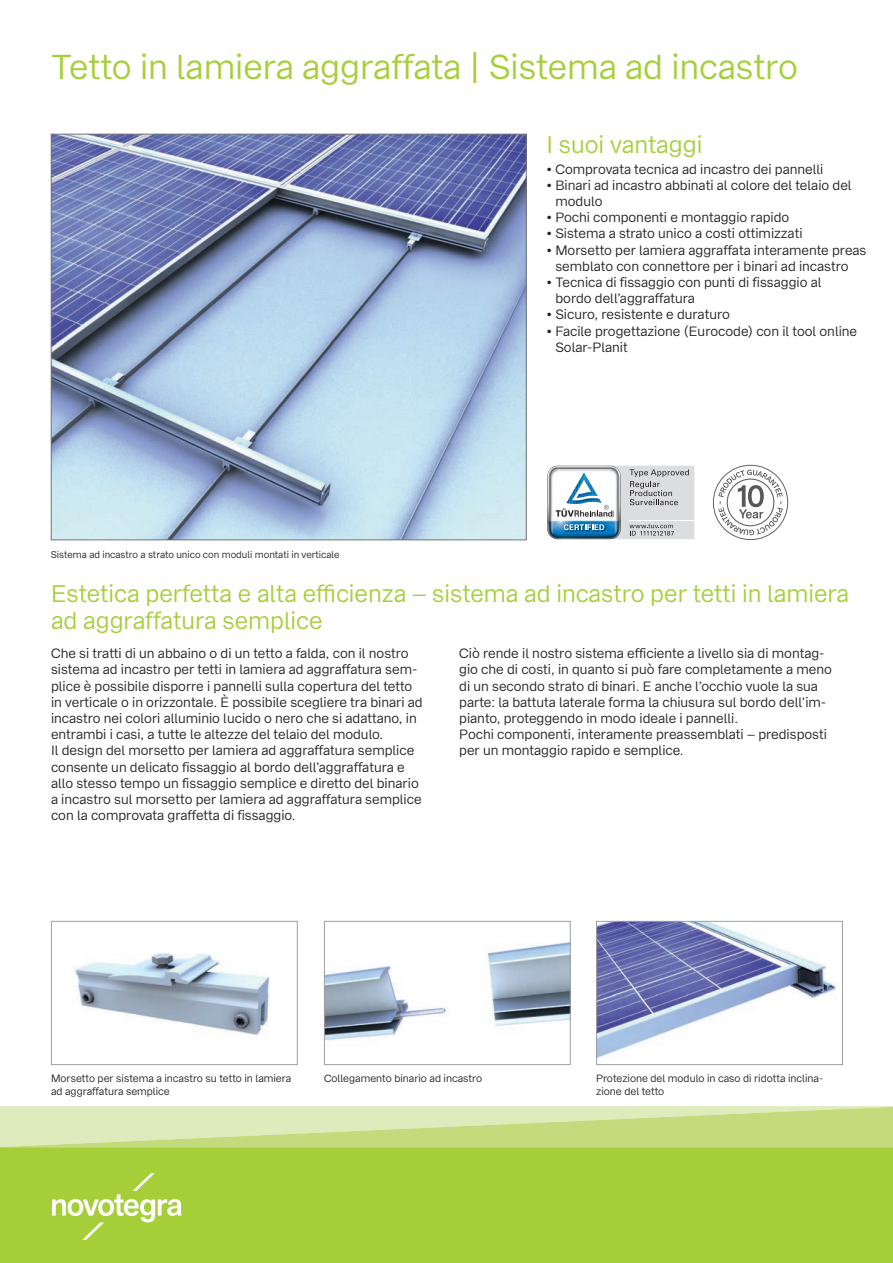
<style>
.page{position:relative;width:893px;height:1263px;background:#fff}
.page>*{position:absolute;margin:0;border:0;box-sizing:border-box;transform-origin:0 0}
.t1{font:34.5px "Bay Wa Sans";color:#a6ce39}
.t2{font:24px/27px "Bay Wa Sans";color:#a6ce39}
.t3{font:13.5px/16.2px "Bay Wa Sans";color:#231f20}
.t4{font:10.5px/12.6px "Bay Wa Sans";color:#231f20}
.t5{font:9.75px "Bay Wa Sans";color:#231f20}
</style>
<div class="page">
<div style="left:0;top:1148px;width:893px;height:115px;background:#a6ce39"></div>
<svg style="left:52px;top:1173px;width:129px;height:67px"></svg>
<svg style="left:0;top:1106px;width:893px;height:41px;background:#d0e39d"></svg>
<img style="left:53px;top:136px;width:471px;height:402px">
<svg style="left:547px;top:465px;width:148px;height:75px"></svg>
<svg style="left:713px;top:465px;width:75px;height:75px"></svg>
<img style="left:73px;top:953px;width:197px;height:82px">
<div style="left:51px;top:921px;width:247px;height:144px;border:1px solid #9d9fa2"></div>
<img style="left:326px;top:942px;width:243px;height:99px">
<div style="left:324px;top:921px;width:247px;height:144px;border:1px solid #9d9fa2"></div>
<img style="left:598px;top:923px;width:239px;height:135px">
<div style="left:596px;top:921px;width:247px;height:144px;border:1px solid #9d9fa2"></div>
<h1 class="t1" style="left:51px;top:46px;width:749px">Tetto in lamiera aggraffata | Sistema ad incastro</h1>
<h2 class="t2" style="left:546px;top:131px;width:157px">I suoi vantaggi</h2>
<p class="t3" style="left:546px;top:161px;width:278px">• Comprovata tecnica ad incastro dei pannelli</p>
<p class="t3" style="left:555px;top:177px;width:298px;text-indent:-9px">• Binari ad incastro abbinati al colore del telaio del modulo</p>
<p class="t3" style="left:546px;top:209px;width:244px">• Pochi componenti e montaggio rapido</p>
<p class="t3" style="left:546px;top:226px;width:258px">• Sistema a strato unico a costi ottimizzati</p>
<p class="t3" style="left:555px;top:242px;width:313px;text-indent:-9px">• Morsetto per lamiera aggraffata interamente preas semblato con connettore per i binari ad incastro</p>
<p class="t3" style="left:555px;top:274px;width:268px;text-indent:-9px">• Tecnica di fissaggio con punti di fissaggio al bordo dell’aggraffatura</p>
<p class="t3" style="left:546px;top:307px;width:185px">• Sicuro, resistente e duraturo</p>
<p class="t3" style="left:555px;top:323px;width:303px;text-indent:-9px">• Facile progettazione (Eurocode) con il tool online<br>Solar-Planit</p>
<p class="t5" style="left:51px;top:548px;width:290px">Sistema ad incastro a strato unico con moduli montati in verticale</p>
<h2 class="t2" style="left:51px;top:580px;width:800px">Estetica perfetta e alta e cienza – sistema ad incastro per tetti in lamiera ad aggraffatura semplice</h2>
<p class="t3" style="left:51px;top:645px;width:373px">Che si tratti di un abbaino o di un tetto a falda, con il nostro sistema ad incastro per tetti in lamiera ad aggraffatura sem&shy;plice è possibile disporre i pannelli sulla copertura del tetto in verticale o in orizzontale. È possibile scegliere tra binari ad incastro nei colori alluminio lucido o nero che si adattano, in entrambi i casi, a tutte le altezze del telaio del modulo.<br>Il design del morsetto per lamiera ad aggraffatura semplice consente un delicato fissaggio al bordo dell’aggraffatura e allo stesso tempo un fissaggio semplice e diretto del binario a incastro sul morsetto per lamiera ad aggraffatura semplice con la comprovata graffetta di fissaggio.</p>
<p class="t3" style="left:459px;top:645px;width:374px">Ciò rende il nostro sistema efficiente a livello sia di montag&shy;gio che di costi, in quanto si può fare completamente a meno di un secondo strato di binari. E anche l’occhio vuole la sua parte: la battuta laterale forma la chiusura sul bordo dell’im&shy;pianto, proteggendo in modo ideale i pannelli.<br>Pochi componenti, interamente preassemblati – predisposti per un montaggio rapido e semplice.</p>
<p class="t4" style="left:51px;top:1072px;width:242px">Morsetto per sistema a incastro su tetto in lamiera ad aggraffatura semplice</p>
<p class="t4" style="left:324px;top:1072px;width:160px">Collegamento binario ad incastro</p>
<p class="t4" style="left:596px;top:1072px;width:228px">Protezione del modulo in caso di ridotta inclina&shy;zione del tetto</p>
</div>
